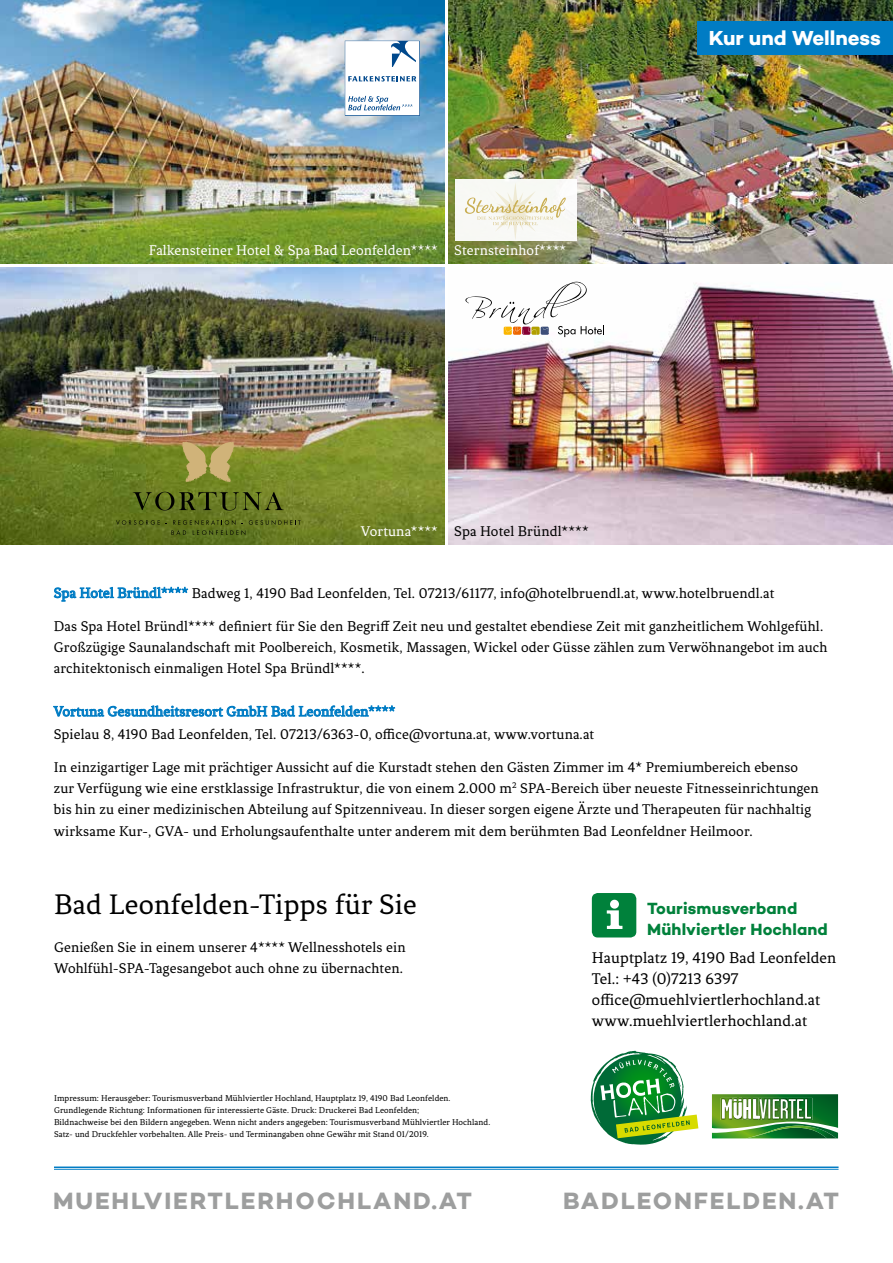
<style>
.page{position:relative;width:893px;height:1263px;background:#fff}
.page>*{position:absolute;margin:0;border:0;box-sizing:border-box;transform-origin:0 0}
.t1{font:30px "Fenix";letter-spacing:.01em;color:#000}
.t2{font:700 24px "Campton";letter-spacing:.08em;color:#9d9e9e}
.t3{font:700 20.7px "Campton";letter-spacing:-.005em;color:#fff}
.t4{font:16.5px/21px "Fenix";letter-spacing:.01em;color:#000}
.t5{font:700 16.5px/21px "Campton";letter-spacing:.005em;color:#00813b}
.t6{font:15px/21px "Fenix";letter-spacing:.01em;color:#000}
.t7{font:15px "Fenix";letter-spacing:.01em;color:#fff}
.t8{font:15px "Fenix";letter-spacing:.01em;color:#007cc4}
.t9{font:9px/12px "Fenix";letter-spacing:.01em;color:#000}
.s1{color:#007cc4}
</style>
<div class="page">
<img style="left:0;top:0;width:444px;height:264px">
<img style="left:0;top:268px;width:444px;height:276px">
<img style="left:449px;top:0;width:444px;height:264px">
<img style="left:449px;top:281px;width:444px;height:263px">
<hr style="left:54px;top:1166px;width:784px;height:2px;background:#007cc4">
<hr style="left:54px;top:1169px;width:784px;height:1px;background:#007cc4">
<div style="left:697px;top:21px;width:196px;height:34px;background:#007cc4"></div>
<svg style="left:54px;top:587px;width:134px;height:14px"></svg>
<svg style="left:53px;top:705px;width:342px;height:12px"></svg>
<svg style="left:345px;top:41px;width:74px;height:74px"></svg>
<svg style="left:465px;top:282px;width:139px;height:55px"></svg>
<svg style="left:182px;top:442px;width:52px;height:40px"></svg>
<svg style="left:133px;top:492px;width:151px;height:19px"></svg>
<svg style="left:116px;top:520px;width:44px;height:5px"></svg>
<svg style="left:166px;top:520px;width:135px;height:15px"></svg>
<div style="left:592px;top:893px;width:44px;height:44px;background:#00813b;border-radius:6px"></div>
<svg style="left:607px;top:910px;width:15px;height:19px"></svg>
<div style="left:610px;top:900px;width:9px;height:9px;background:#fff;border-radius:50%"></div>
<img style="left:712px;top:1094px;width:126px;height:44px">
<svg style="left:591px;top:1051px;width:107px;height:93px"></svg>
<div style="left:455px;top:179px;width:122px;height:62px;background:#f8f9f5"></div>
<svg style="left:465px;top:184px;width:101px;height:55px"></svg>
<p class="t7" style="left:149px;top:242px;width:291px">Falkensteiner Hotel &amp; Spa Bad Leonfelden****</p>
<p class="t7" style="left:454px;top:242px;width:113px">Sternsteinhof****</p>
<p class="t7" style="left:361px;top:523px;width:78px">Vortuna****</p>
<p class="t6" style="left:454px;top:521px;width:136px">Spa Hotel Bründl****</p>
<h3 class="t3" style="left:709px;top:25px;width:174px">Kur und Wellness</h3>
<p class="t6" style="left:54px;top:582px;width:722px"><span class="s1">Spa Hotel Bründl****</span> Badweg 1, 4190 Bad Leonfelden, Tel. 07213/61177, info@hotelbruendl.at, www.hotelbruendl.at</p>
<p class="t6" style="left:54px;top:615px;width:775px">Das Spa Hotel Bründl**** definiert für Sie den Begriff Zeit neu und gestaltet ebendiese Zeit mit ganzheitlichem Wohlgefühl.<br>Großzügige Saunalandschaft mit Poolbereich, Kosmetik, Massagen, Wickel oder Güsse zählen zum Verwöhnangebot im auch architektonisch einmaligen Hotel Spa Bründl****.</p>
<p class="t8" style="left:54px;top:703px;width:343px">Vortuna Gesundheitsresort GmbH Bad Leonfelden****</p>
<p class="t6" style="left:54px;top:723px;width:542px">Spielau 8, 4190 Bad Leonfelden, Tel. 07213/6363-0, office@vortuna.at, www.vortuna.at</p>
<p class="t6" style="left:54px;top:756px;width:766px">In einzigartiger Lage mit prächtiger Aussicht auf die Kurstadt stehen den Gästen Zimmer im 4* Premiumbereich ebenso zur Verfügung wie eine erstklassige Infrastruktur, die von einem 2.000 m<sup>2</sup> SPA-Bereich über neueste Fitnesseinrichtungen bis hin zu einer medizinischen Abteilung auf Spitzenniveau. In dieser sorgen eigene Ärzte und Therapeuten für nachhaltig</p>
<p class="t6" style="left:54px;top:821px;width:700px">wirksame Kur-, GVA- und Erholungsaufenthalte unter anderem mit dem berühmten Bad Leonfeldner Heilmoor.</p>
<h1 class="t1" style="left:54px;top:888px;width:364px">Bad Leonfelden-Tipps für Sie</h1>
<p class="t6" style="left:54px;top:936px;width:353px">Genießen Sie in einem unserer 4**** Wellnesshotels ein<br>Wohlfühl-SPA-Tagesangebot auch ohne zu übernachten.</p>
<p class="t9" style="left:54px;top:1092px;width:438px">Impressum: Herausgeber: Tourismusverband Mühlviertler Hochland, Hauptplatz 19, 4190 Bad Leonfelden.<br>Grundlegende Richtung: Informationen für interessierte Gäste. Druck: Druckerei Bad Leonfelden;<br>Bildnachweise bei den Bildern angegeben. Wenn nicht anders angegeben: Tourismusverband Mühlviertler Hochland.<br>Satz- und Druckfehler vorbehalten. Alle Preis- und Terminangaben ohne Gewähr mit Stand 01/2019.</p>
<p class="t5" style="left:647px;top:897px;width:182px">Tourismusverband<br>Mühlviertler Hochland</p>
<p class="t4" style="left:592px;top:947px;width:246px">Hauptplatz 19, 4190 Bad Leonfelden<br>Tel.: +43 (0)7213 6397 office@muehlviertlerhochland.at www.muehlviertlerhochland.at</p>
<h2 class="t2" style="left:53px;top:1185px;width:420px">MUEHLVIERTLERHOCHLAND.AT</h2>
<h2 class="t2" style="left:563px;top:1185px;width:277px">BADLEONFELDEN.AT</h2>
</div>
